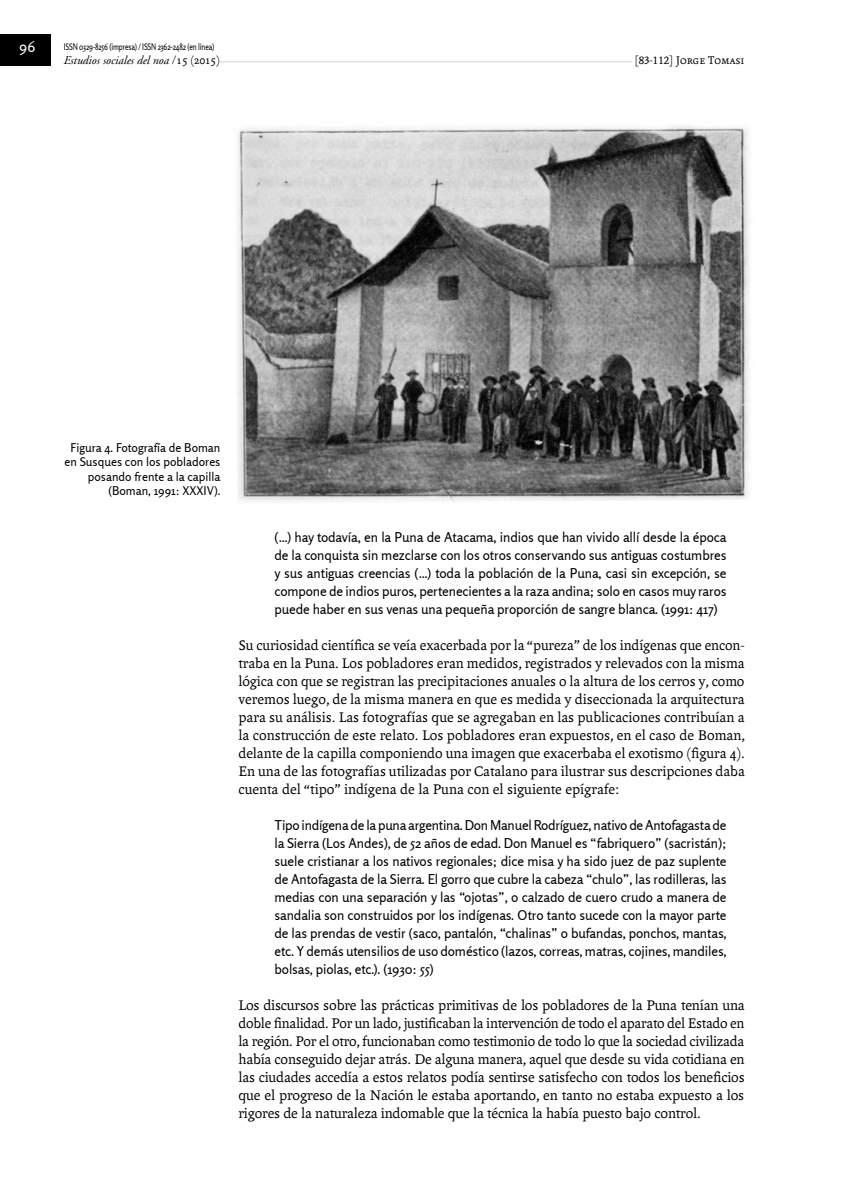
<style>
.page{position:relative;width:851px;height:1191px;background:#fff}
.page>*{position:absolute;margin:0;border:0;box-sizing:border-box;transform-origin:0 0}
.t1{font:15px/18px "Andralis ND Os F";letter-spacing:-.005em;color:#000;text-align:justify}
.t2{font:15px "Rosario";color:#fff}
.t3{font:13.5px/18px "Rosario";letter-spacing:-.01em;color:#000;text-align:justify}
.t4{font:12px/14.4px "Rosario";color:#000;text-align:right}
.t5{font:italic 12px "Adobe Garamond LT";color:#000}
.t6{font:12px "Andralis NDSC";color:#000}
.t7{font:9px "Rosario";letter-spacing:-.02em;color:#000;scale:.8 1}
.s1{font-family:"Andralis ND Os F";font-style:normal}
</style>
<div class="page">
<div style="left:0;top:35px;width:50px;height:31px;background:#000"></div>
<hr style="left:204px;top:61px;width:528px;height:1px;background:#d1d3d4">
<div style="left:64px;top:54px;width:156px;height:15px;background:#fff"></div>
<div style="left:631px;top:54px;width:113px;height:15px;background:#fff"></div>
<img style="left:237px;top:126px;width:513px;height:376px">
<p class="t2" style="left:19px;top:38px;width:18px">96</p>
<p class="t7" style="left:64px;top:41px;width:190px">ISSN 0329-8256 (impresa) / ISSN 2362-2482 (en línea)</p>
<p class="t5" style="left:64px;top:54px;width:157px">Estudios sociales del noa <span class="s1">/15 (2015)</span></p>
<p class="t6" style="left:634px;top:54px;width:111px">[83-112] Jorge Tomasi</p>
<p class="t4" style="left:64px;top:440px;width:157px">Figura 4. Fotografía de Boman en Susques con los pobladores posando frente a la capilla (Boman, 1991: XXXIV).</p>
<p class="t3" style="left:274px;top:528px;width:453px">(…) hay todavía, en la Puna de Atacama, indios que han vivido allí desde la época de la conquista sin mezclarse con los otros conservando sus antiguas costumbres y sus antiguas creencias (…) toda la población de la Puna, casi sin excepción, se compone de indios puros, pertenecientes a la raza andina; solo en casos muy raros puede haber en sus venas una pequeña proporción de sangre blanca. (1991: 417)</p>
<p class="t1" style="left:238px;top:636px;width:508px">Su curiosidad científica se veía exacerbada por la “pureza” de los indígenas que encon&shy;traba en la Puna. Los pobladores eran medidos, registrados y relevados con la misma lógica con que se registran las precipitaciones anuales o la altura de los cerros y, como veremos luego, de la misma manera en que es medida y diseccionada la arquitectura para su análisis. Las fotografías que se agregaban en las publicaciones contribuían a la construcción de este relato. Los pobladores eran expuestos, en el caso de Boman, delante de la capilla componiendo una imagen que exacerbaba el exotismo (figura 4).<br>En una de las fotografías utilizadas por Catalano para ilustrar sus descripciones daba cuenta del “tipo” indígena de la Puna con el siguiente epígrafe:</p>
<p class="t3" style="left:274px;top:816px;width:453px">Tipo indígena de la puna argentina. Don Manuel Rodríguez, nativo de Antofagasta de la Sierra (Los Andes), de 52 años de edad. Don Manuel es “fabriquero” (sacristán); suele cristianar a los nativos regionales; dice misa y ha sido juez de paz suplente de Antofagasta de la Sierra. El gorro que cubre la cabeza “chulo”, las rodilleras, las medias con una separación y las “ojotas”, o calzado de cuero crudo a manera de sandalia son construidos por los indígenas. Otro tanto sucede con la mayor parte de las prendas de vestir (saco, pantalón, “chalinas” o bufandas, ponchos, mantas, etc. Y demás utensilios de uso doméstico (lazos, correas, matras, cojines, mandiles, bolsas, piolas, etc.). (1930: 55)</p>
<p class="t1" style="left:238px;top:996px;width:507px">Los discursos sobre las prácticas primitivas de los pobladores de la Puna tenían una doble finalidad. Por un lado, justificaban la intervención de todo el aparato del Estado en la región. Por el otro, funcionaban como testimonio de todo lo que la sociedad civilizada había conseguido dejar atrás. De alguna manera, aquel que desde su vida cotidiana en las ciudades accedía a estos relatos podía sentirse satisfecho con todos los beneficios que el progreso de la Nación le estaba aportando, en tanto no estaba expuesto a los rigores de la naturaleza indomable que la técnica la había puesto bajo control.</p>
</div>
